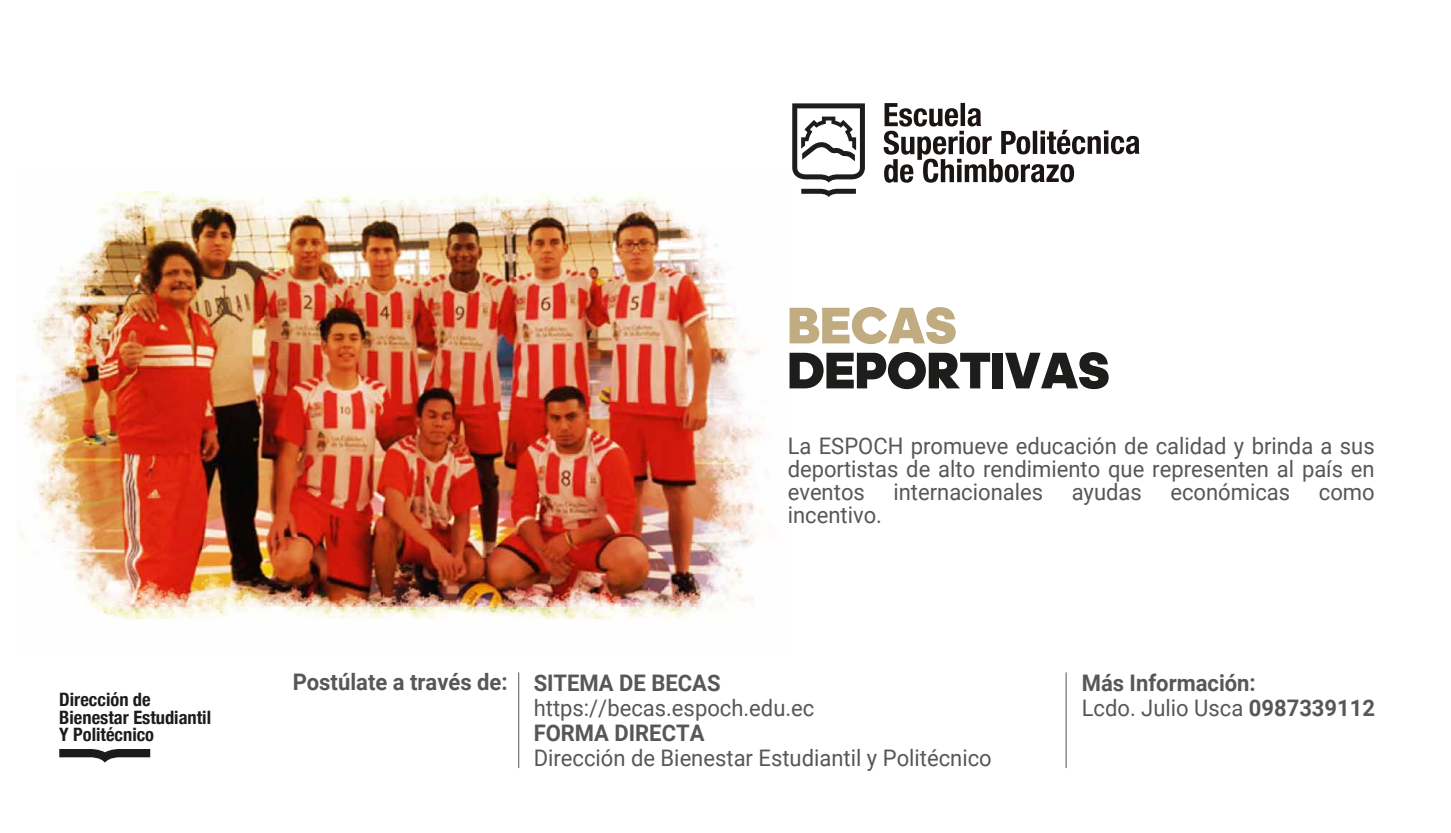
<style>
.page{position:relative;width:1451px;height:833px;background:#fff}
.page>*{position:absolute;margin:0;border:0;box-sizing:border-box;transform-origin:0 0}
.t1{font:900 52px "adineue PRO";color:#1d1d1b}
.t2{font:900 52px "adineue PRO";color:#c1ab80}
.t3{font:22.8px/23px "Roboto";color:#575756;text-align:justify;scale:.96 1}
.t4{font:700 22.8px/25px "Roboto";color:#575756;scale:.96 1}
.t5{font:700 condensed 18.4px/17.3px "Helvetica Neue";color:#1c1c1a}
.s1{font-weight:400}
</style>
<div class="page">
<img style="left:16px;top:191px;width:747px;height:429px">
<svg style="left:59px;top:749px;width:91px;height:13px"></svg>
<hr style="left:518px;top:672px;width:1px;height:96px;background:#575756">
<hr style="left:1065px;top:672px;width:1px;height:96px;background:#575756">
<svg style="left:884px;top:103px;width:255px;height:80px"></svg>
<svg style="left:792px;top:103px;width:73px;height:94px"></svg>
<p class="t5" style="left:59px;top:689px;width:153px">Dirección de<br>Bienestar Estudiantil<br>Y Politécnico</p>
<h1 class="t2" style="left:788px;top:294px;width:171px">BECAS</h1>
<h1 class="t1" style="left:788px;top:339px;width:323px">DEPORTIVAS</h1>
<p class="t3" style="left:788px;top:433px;width:613px">La ESPOCH promueve educación de calidad y brinda a sus deportistas de alto rendimiento que representen al país en eventos internacionales ayudas</p>
<p class="t3" style="left:1170px;top:479px;width:126px">económicas</p>
<p class="t3" style="left:1319px;top:479px;width:60px">como</p>
<p class="t3" style="left:788px;top:502px;width:100px">incentivo.</p>
<p class="t4" style="left:293px;top:668px;width:447px">Postúlate a través de: SITEMA DE BECAS</p>
<p class="t3" style="left:534px;top:695px;width:294px">https://becas.espoch.edu.ec</p>
<p class="t4" style="left:534px;top:719px;width:179px">FORMA DIRECTA</p>
<p class="t3" style="left:534px;top:745px;width:479px">Dirección de Bienestar Estudiantil y Politécnico</p>
<p class="t4" style="left:1082px;top:669px;width:307px">Más Información:<br><span class="s1">Lcdo. Julio Usca</span> 0987339112</p>
</div>
